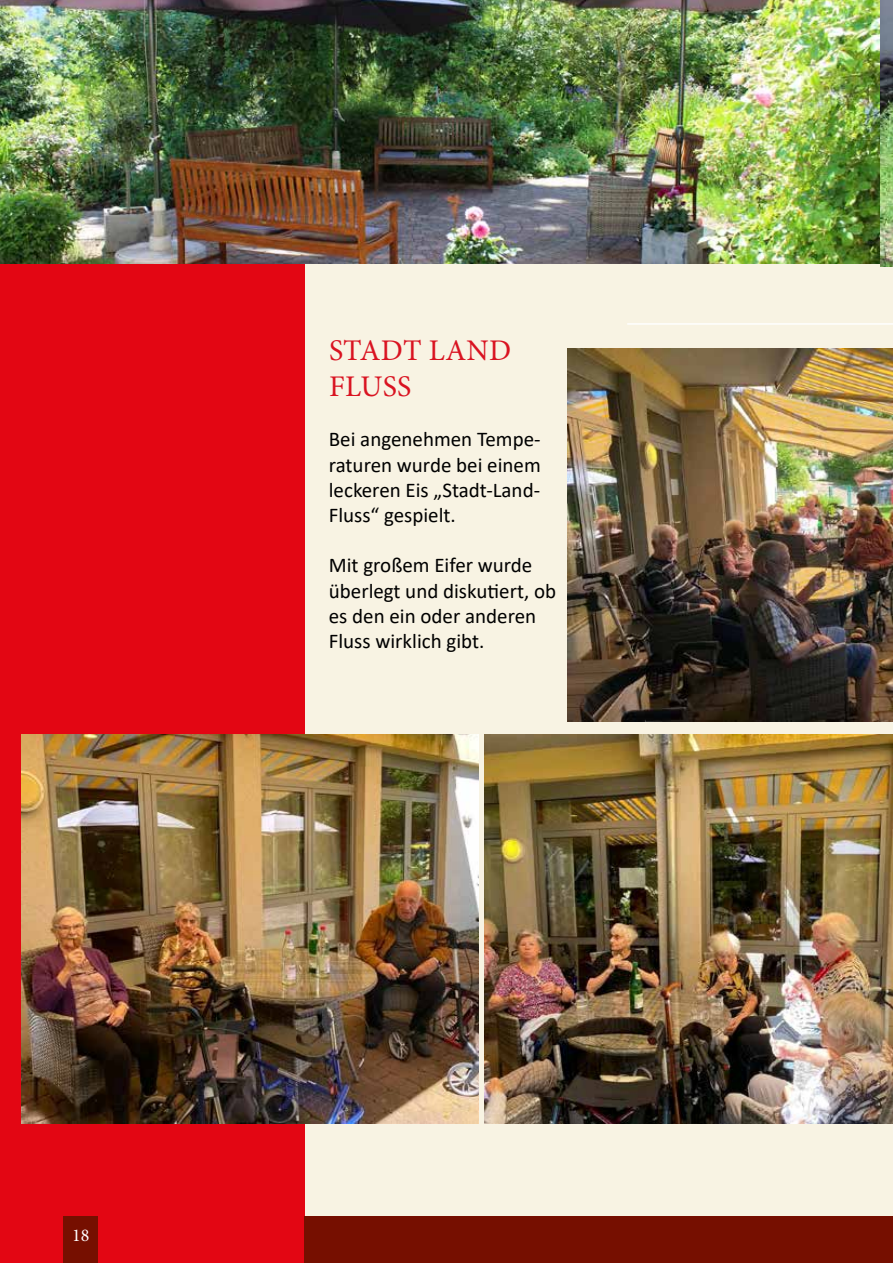
<style>
.page{position:relative;width:893px;height:1263px;background:#f8f3e3}
.page>*{position:absolute;margin:0;border:0;box-sizing:border-box;transform-origin:0 0}
.t1{font:30px/36px "Minion Pro";letter-spacing:.01em;color:#d91321}
.t2{font:21px/25.2px "Calibri";color:#000;text-align:justify}
.t3{font:18px "Minion Pro";color:#fff}
</style>
<div class="page">
<div style="left:0;top:0;width:305px;height:1263px;background:#e30613"></div>
<div style="left:64px;top:1216px;width:34px;height:47px;background:#760f00"></div>
<div style="left:305px;top:1216px;width:588px;height:47px;background:#760f00"></div>
<hr style="left:627px;top:323px;width:266px;height:2px;background:#fff">
<img style="left:0;top:0;width:880px;height:263px">
<img style="left:880px;top:0;width:13px;height:267px">
<img style="left:21px;top:735px;width:457px;height:389px">
<img style="left:484px;top:735px;width:408px;height:388px">
<img style="left:568px;top:349px;width:324px;height:373px">
<p class="t3" style="left:72px;top:1223px;width:19px">18</p>
<h1 class="t1" style="left:329px;top:332px;width:184px">STADT LAND<br>FLUSS</h1>
<p class="t2" style="left:329px;top:426px;width:213px">Bei angenehmen Tempe&shy;raturen wurde bei einem leckeren Eis „Stadt-Land-Fluss“ gespielt.</p>
<p class="t2" style="left:329px;top:552px;width:229px;text-align:left">Mit großem Eifer wurde überlegt und diskutiert, ob es den ein oder anderen<br>Fluss wirklich gibt.</p>
</div>
